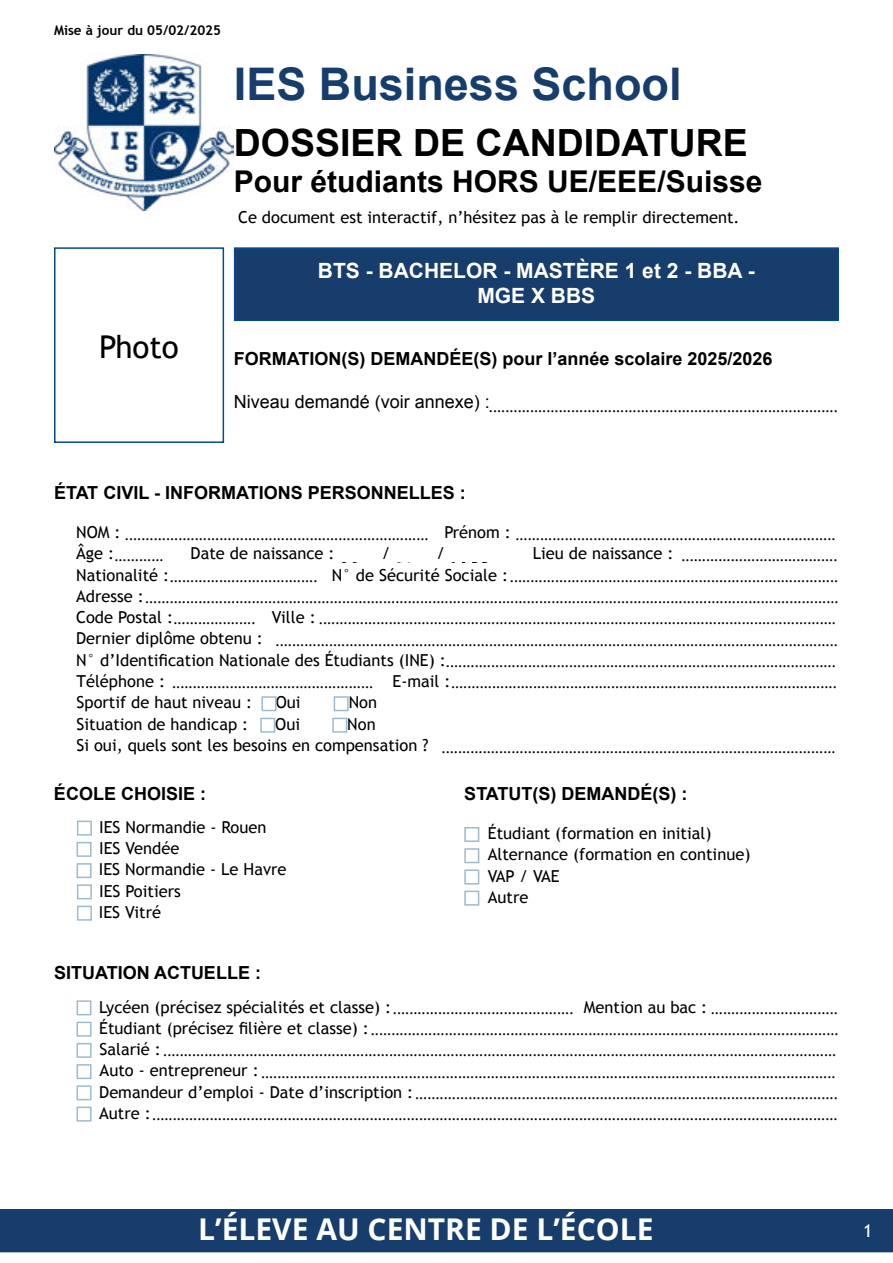
<style>
.page{position:relative;width:893px;height:1263px;background:#fff}
.page>*{position:absolute;margin:0;border:0;box-sizing:border-box;transform-origin:0 0}
.t1{font:700 45px "Arial";color:#173d6d}
.t2{font:700 37.5px "Arial";color:#000}
.t3{font:31.5px "Trebuchet MS";color:#000}
.t4{font:700 30px "Arial";color:#000}
.t5{font:700 30px "Open Sans";color:#fff}
.t6{font:700 21px/25.2px "Arial";color:#fff;text-align:center}
.t7{font:18px/21.3px "Minion Pro";color:#000}
.t8{font:700 18px "Arial";color:#000}
.t9{font:300 18px "Open Sans";color:#000}
.t10{font:18px "Trebuchet MS";color:#fff}
.t11{font:16.5px/21.1px "Trebuchet MS";color:#000}
.t12{font:700 13.5px "Trebuchet MS";color:#000}
.s1{font-family:"Trebuchet MS";font-size:16.5px}
</style>
<div class="page">
<div style="left:54px;top:247px;width:170px;height:196px;border:2px solid #07488f"></div>
<div style="left:234px;top:247px;width:605px;height:74px;background:#173d6d;border:2px solid #07488f"></div>
<div style="left:1px;top:1210px;width:891px;height:41px;background:#173d6d"></div>
<div style="left:0;top:1209px;width:893px;height:43px;border:2px solid #173d6d"></div>
<img style="left:54px;top:54px;width:180px;height:157px">
<div style="left:261px;top:696px;width:15px;height:15px;border:2px solid #9fbbcb"></div>
<div style="left:334px;top:696px;width:15px;height:15px;border:2px solid #9fbbcb"></div>
<div style="left:260px;top:718px;width:15px;height:15px;border:2px solid #9fbbcb"></div>
<div style="left:332px;top:718px;width:15px;height:15px;border:2px solid #9fbbcb"></div>
<div style="left:77px;top:906px;width:15px;height:15px;border:2px solid #9fbbcb"></div>
<div style="left:77px;top:884px;width:15px;height:15px;border:2px solid #9fbbcb"></div>
<div style="left:77px;top:863px;width:15px;height:15px;border:2px solid #9fbbcb"></div>
<div style="left:77px;top:842px;width:15px;height:15px;border:2px solid #9fbbcb"></div>
<div style="left:77px;top:821px;width:15px;height:15px;border:2px solid #9fbbcb"></div>
<div style="left:464px;top:827px;width:15px;height:15px;border:2px solid #9fbbcb"></div>
<div style="left:464px;top:848px;width:15px;height:15px;border:2px solid #9fbbcb"></div>
<div style="left:464px;top:869px;width:15px;height:15px;border:1px solid #9fbbcb"></div>
<div style="left:464px;top:891px;width:15px;height:15px;border:2px solid #9fbbcb"></div>
<div style="left:77px;top:1106px;width:15px;height:15px;border:1px solid #9fbbcb"></div>
<div style="left:77px;top:1085px;width:15px;height:15px;border:2px solid #9fbbcb"></div>
<div style="left:77px;top:1064px;width:15px;height:15px;border:2px solid #9fbbcb"></div>
<div style="left:77px;top:1043px;width:15px;height:15px;border:2px solid #9fbbcb"></div>
<div style="left:77px;top:1022px;width:15px;height:15px;border:2px solid #9fbbcb"></div>
<div style="left:77px;top:1000px;width:15px;height:15px;border:2px solid #9fbbcb"></div>
<p class="t12" style="left:54px;top:25px;width:169px">Mise à jour du 05/02/2025</p>
<h3 class="t3" style="left:99px;top:333px;width:81px">Photo</h3>
<h1 class="t1" style="left:234px;top:67px;width:449px">IES Business School</h1>
<h2 class="t2" style="left:234px;top:129px;width:515px">DOSSIER DE CANDIDATURE</h2>
<h3 class="t4" style="left:234px;top:170px;width:530px">Pour étudiants HORS UE/EEE/Suisse</h3>
<p class="t11" style="left:238px;top:207px;width:503px">Ce document est interactif, n’hésitez pas à le remplir directement.</p>
<p class="t6" style="left:318px;top:260px;width:438px">BTS - BACHELOR - MASTÈRE 1 et 2 - BBA -<br>MGE X BBS</p>
<p class="t8" style="left:234px;top:351px;width:540px">FORMATION(S) DEMANDÉE(S) pour l’année scolaire 2025/2026</p>
<p class="t7" style="left:234px;top:395px;width:605px"><sup>Niveau</sup> <sup>demandé</sup> <sup>(voir</sup> <sup>annexe)</sup> <sup>:</sup>.....................................................................................</p>
<p class="t8" style="left:54px;top:485px;width:413px">ÉTAT CIVIL - INFORMATIONS PERSONNELLES :</p>
<p class="t7" style="left:76px;top:523px;width:354px"><span class="s1">NOM :</span> ..........................................................................</p>
<p class="t7" style="left:444px;top:523px;width:393px"><span class="s1">Prénom :</span> ..............................................................................</p>
<p class="t7" style="left:76px;top:544px;width:89px"><span class="s1">Âge :</span>............</p>
<p class="t11" style="left:191px;top:544px;width:146px">Date de naissance :</p>
<p class="t11" style="left:382px;top:544px;width:10px">/</p>
<p class="t11" style="left:436px;top:544px;width:10px">/</p>
<p class="t7" style="left:76px;top:565px;width:764px"><span class="s1">Nationalité :</span>....................................<br><span class="s1">Adresse :</span>.........................................................................................................................................................................<br><span class="s1">Code Postal :</span>....................</p>
<p class="t11" style="left:76px;top:629px;width:188px">Dernier diplôme obtenu :</p>
<p class="t7" style="left:76px;top:650px;width:761px"><span class="s1">N° d’Identification Nationale des Étudiants (INE) :</span>...............................................................................................</p>
<p class="t7" style="left:533px;top:544px;width:306px"><span class="s1">Lieu de naissance :</span> ......................................</p>
<p class="t9" style="left:339px;top:559px;width:22px">123456789101234561789201234562789301</p>
<p class="t9" style="left:394px;top:559px;width:22px">1234567891012</p>
<p class="t9" style="left:448px;top:559px;width:43px">20087654</p>
<p class="t9" style="left:448px;top:559px;width:43px">19998765</p>
<p class="t9" style="left:448px;top:559px;width:43px">19898765</p>
<p class="t9" style="left:448px;top:559px;width:43px">19843210</p>
<p class="t9" style="left:448px;top:559px;width:43px">19798765</p>
<p class="t9" style="left:448px;top:559px;width:43px">19698765</p>
<p class="t9" style="left:448px;top:559px;width:43px">2003210</p>
<p class="t9" style="left:448px;top:559px;width:43px">19943210</p>
<p class="t9" style="left:448px;top:559px;width:43px">19743210</p>
<p class="t9" style="left:448px;top:559px;width:43px">19643210</p>
<p class="t7" style="left:332px;top:565px;width:508px"><span class="s1">N° de Sécurité Sociale :</span>................................................................................</p>
<p class="t7" style="left:272px;top:608px;width:566px"><span class="s1">Ville :</span> ..............................................................................................................................</p>
<p class="t7" style="left:276px;top:629px;width:564px">.........................................................................................................................................</p>
<p class="t7" style="left:77px;top:671px;width:762px"><span class="s1">Téléphone :</span> ................................................. <span class="s1">E-mail :</span>..............................................................................................</p>
<p class="t11" style="left:77px;top:693px;width:177px">Sportif de haut niveau :</p>
<p class="t11" style="left:276px;top:693px;width:26px">Oui</p>
<p class="t11" style="left:349px;top:693px;width:30px">Non</p>
<p class="t11" style="left:77px;top:714px;width:173px">Situation de handicap :</p>
<p class="t11" style="left:275px;top:714px;width:26px">Oui</p>
<p class="t11" style="left:347px;top:714px;width:30px">Non</p>
<p class="t7" style="left:77px;top:736px;width:761px"><span class="s1">Si oui, quels sont les besoins en compensation ?</span> ................................................................................................</p>
<p class="t8" style="left:54px;top:787px;width:154px">ÉCOLE CHOISIE :</p>
<p class="t8" style="left:464px;top:787px;width:225px">STATUT(S) DEMANDÉ(S) :</p>
<p class="t11" style="left:99px;top:816px;width:169px">IES Normandie - Rouen<br>IES Vendée</p>
<p class="t11" style="left:488px;top:823px;width:264px">Étudiant (formation en initial)<br>Alternance (formation en continue)<br>VAP / VAE<br>Autre</p>
<p class="t11" style="left:99px;top:858px;width:189px">IES Normandie - Le Havre</p>
<p class="t11" style="left:99px;top:880px;width:83px">IES Poitiers</p>
<p class="t11" style="left:99px;top:902px;width:64px">IES Vitré</p>
<p class="t8" style="left:54px;top:965px;width:208px">SITUATION ACTUELLE :</p>
<p class="t7" style="left:99px;top:997px;width:476px"><span class="s1">Lycéen (précisez spécialités et classe) :</span>............................................</p>
<p class="t7" style="left:99px;top:997px;width:741px;text-indent:485px"><span class="s1">Mention au bac :</span> ...............................<br><span class="s1">Étudiant (précisez filière et classe) :</span>..................................................................................................................<br><span class="s1">Salarié :</span>....................................................................................................................................................................<br><span class="s1">Auto - entrepreneur :</span>............................................................................................................................................<br><span class="s1">Demandeur d’emploi - Date d’inscription :</span>.......................................................................................................<br><span class="s1">Autre :</span>.......................................................................................................................................................................</p>
<h3 class="t5" style="left:198px;top:1212px;width:457px">L’ÉLEVE AU CENTRE DE L’ÉCOLE</h3>
<p class="t10" style="left:863px;top:1222px;width:11px">1</p>
</div>
